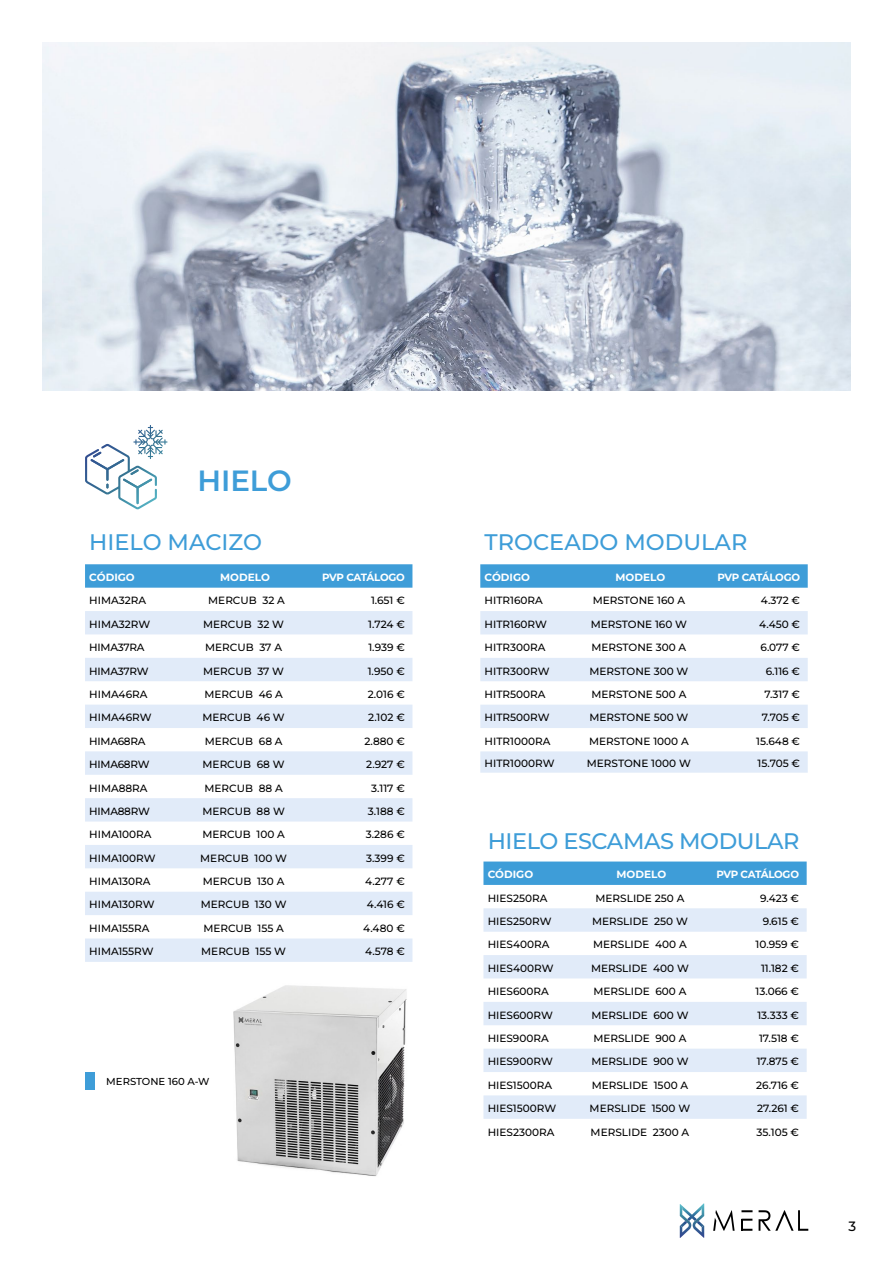
<style>
.page{position:relative;width:893px;height:1263px;background:#fff}
.page>*{position:absolute;margin:0;border:0;box-sizing:border-box;transform-origin:0 0}
.t1{font:600 29.25px "Montserrat";color:#3e9dd8}
.t2{font:500 22.5px "Montserrat";letter-spacing:-.005em;color:#3e9dd8}
.t3{font:500 13.5px "Montserrat";color:#000}
.t4{font:500 10.5px "Montserrat";color:#000}
.t5{font:500 10.5px "Montserrat";letter-spacing:-.025em;color:#000}
.t6{font:700 10.5px "Montserrat";letter-spacing:-.015em;color:#fff}
.t7{font:700 10.5px "Montserrat";letter-spacing:-.04em;color:#fff}
.t8{font:500 10.05px "Montserrat";color:#000}
</style>
<div class="page">
<svg style="left:85px;top:564px;width:327px;height:24px;background:#429fd8"></svg>
<svg style="left:85px;top:611px;width:327px;height:351px;fill:#e1ebf9"></svg>
<svg style="left:480px;top:564px;width:328px;height:24px;background:#439fd9"></svg>
<svg style="left:480px;top:611px;width:328px;height:162px;fill:#e1ebf9"></svg>
<svg style="left:483px;top:861px;width:324px;height:24px;background:#439fd9"></svg>
<svg style="left:483px;top:908px;width:324px;height:211px;fill:#e1ebf9"></svg>
<svg style="left:85px;top:425px;width:78px;height:85px"></svg>
<img style="left:43px;top:43px;width:807px;height:347px">
<svg style="left:680px;top:1203px;width:24px;height:35px"></svg>
<svg style="left:741px;top:1210px;width:11px;height:2px"></svg>
<svg style="left:741px;top:1219px;width:11px;height:12px"></svg>
<svg style="left:713px;top:1210px;width:22px;height:21px"></svg>
<svg style="left:759px;top:1210px;width:49px;height:21px"></svg>
<img style="left:233px;top:985px;width:174px;height:191px">
<div style="left:85px;top:1073px;width:9px;height:17px;background:#3e9dd8"></div>
<h1 class="t1" style="left:197px;top:461px;width:96px">HIELO</h1>
<h2 class="t2" style="left:89px;top:526px;width:174px">HIELO MACIZO</h2>
<p class="t6" style="left:89px;top:570px;width:47px">CÓDIGO</p>
<p class="t6" style="left:220px;top:570px;width:51px">MODELO</p>
<p class="t7" style="left:322px;top:570px;width:84px">PVP CATÁLOGO</p>
<p class="t4" style="left:89px;top:594px;width:58px">HIMA32RA</p>
<p class="t4" style="left:208px;top:594px;width:78px">MERCUB 32 A</p>
<p class="t4" style="left:371px;top:594px;width:35px">1.651 €</p>
<p class="t4" style="left:89px;top:617px;width:63px">HIMA32RW</p>
<p class="t4" style="left:203px;top:617px;width:82px">MERCUB 32 W</p>
<p class="t4" style="left:368px;top:617px;width:38px">1.724 €</p>
<p class="t5" style="left:89px;top:640px;width:57px">HIMA37RA</p>
<p class="t4" style="left:205px;top:640px;width:78px">MERCUB 37 A</p>
<p class="t4" style="left:368px;top:640px;width:38px">1.939 €</p>
<p class="t5" style="left:89px;top:664px;width:61px">HIMA37RW</p>
<p class="t4" style="left:203px;top:664px;width:82px">MERCUB 37 W</p>
<p class="t4" style="left:368px;top:664px;width:39px">1.950 €</p>
<p class="t4" style="left:89px;top:687px;width:60px">HIMA46RA</p>
<p class="t4" style="left:205px;top:687px;width:80px">MERCUB 46 A</p>
<p class="t4" style="left:368px;top:687px;width:39px">2.016 €</p>
<p class="t4" style="left:89px;top:711px;width:64px">HIMA46RW</p>
<p class="t4" style="left:202px;top:711px;width:84px">MERCUB 46 W</p>
<p class="t4" style="left:368px;top:711px;width:38px">2.102 €</p>
<p class="t5" style="left:89px;top:734px;width:58px">HIMA68RA</p>
<p class="t4" style="left:205px;top:734px;width:79px">MERCUB 68 A</p>
<p class="t4" style="left:364px;top:734px;width:42px">2.880 €</p>
<p class="t5" style="left:89px;top:757px;width:62px">HIMA68RW</p>
<p class="t4" style="left:203px;top:757px;width:84px">MERCUB 68 W</p>
<p class="t4" style="left:366px;top:757px;width:40px">2.927 €</p>
<p class="t4" style="left:89px;top:781px;width:60px">HIMA88RA</p>
<p class="t4" style="left:205px;top:781px;width:80px">MERCUB 88 A</p>
<p class="t4" style="left:371px;top:781px;width:35px">3.117 €</p>
<p class="t5" style="left:89px;top:804px;width:62px">HIMA88RW</p>
<p class="t4" style="left:202px;top:804px;width:84px">MERCUB 88 W</p>
<p class="t4" style="left:368px;top:804px;width:38px">3.188 €</p>
<p class="t4" style="left:89px;top:827px;width:64px">HIMA100RA</p>
<p class="t4" style="left:202px;top:827px;width:84px">MERCUB 100 A</p>
<p class="t4" style="left:366px;top:827px;width:41px">3.286 €</p>
<p class="t4" style="left:89px;top:851px;width:68px">HIMA100RW</p>
<p class="t4" style="left:200px;top:851px;width:88px">MERCUB 100 W</p>
<p class="t4" style="left:366px;top:851px;width:40px">3.399 €</p>
<p class="t4" style="left:89px;top:874px;width:63px">HIMA130RA</p>
<p class="t4" style="left:203px;top:874px;width:83px">MERCUB 130 A</p>
<p class="t4" style="left:365px;top:874px;width:41px">4.277 €</p>
<p class="t4" style="left:89px;top:898px;width:67px">HIMA130RW</p>
<p class="t4" style="left:201px;top:898px;width:87px">MERCUB 130 W</p>
<p class="t4" style="left:367px;top:898px;width:39px">4.416 €</p>
<p class="t4" style="left:89px;top:921px;width:62px">HIMA155RA</p>
<p class="t4" style="left:203px;top:921px;width:82px">MERCUB 155 A</p>
<p class="t4" style="left:363px;top:921px;width:43px">4.480 €</p>
<p class="t4" style="left:89px;top:944px;width:66px">HIMA155RW</p>
<p class="t4" style="left:201px;top:944px;width:86px">MERCUB 155 W</p>
<p class="t4" style="left:365px;top:944px;width:41px">4.578 €</p>
<p class="t8" style="left:106px;top:1074px;width:105px">MERSTONE 160 A-W</p>
<h2 class="t2" style="left:485px;top:526px;width:264px">TROCEADO MODULAR</h2>
<p class="t6" style="left:485px;top:570px;width:47px">CÓDIGO</p>
<p class="t6" style="left:615px;top:570px;width:51px">MODELO</p>
<p class="t7" style="left:717px;top:570px;width:84px">PVP CATÁLOGO</p>
<p class="t4" style="left:485px;top:594px;width:60px">HITR160RA</p>
<p class="t4" style="left:593px;top:594px;width:94px">MERSTONE 160 A</p>
<p class="t4" style="left:761px;top:594px;width:41px">4.372 €</p>
<p class="t4" style="left:485px;top:617px;width:64px">HITR160RW</p>
<p class="t4" style="left:591px;top:617px;width:98px">MERSTONE 160 W</p>
<p class="t4" style="left:759px;top:617px;width:42px">4.450 €</p>
<p class="t4" style="left:485px;top:640px;width:62px">HITR300RA</p>
<p class="t4" style="left:591px;top:640px;width:96px">MERSTONE 300 A</p>
<p class="t4" style="left:760px;top:640px;width:41px">6.077 €</p>
<p class="t4" style="left:485px;top:664px;width:66px">HITR300RW</p>
<p class="t4" style="left:589px;top:664px;width:101px">MERSTONE 300 W</p>
<p class="t4" style="left:766px;top:664px;width:36px">6.116 €</p>
<p class="t4" style="left:485px;top:687px;width:62px">HITR500RA</p>
<p class="t4" style="left:591px;top:687px;width:96px">MERSTONE 500 A</p>
<p class="t4" style="left:764px;top:687px;width:37px">7.317 €</p>
<p class="t4" style="left:485px;top:711px;width:67px">HITR500RW</p>
<p class="t4" style="left:589px;top:711px;width:101px">MERSTONE 500 W</p>
<p class="t4" style="left:762px;top:711px;width:40px">7.705 €</p>
<p class="t4" style="left:485px;top:734px;width:67px">HITR1000RA</p>
<p class="t4" style="left:589px;top:734px;width:101px">MERSTONE 1000 A</p>
<p class="t4" style="left:756px;top:734px;width:45px">15.648 €</p>
<p class="t4" style="left:485px;top:756px;width:71px">HITR1000RW</p>
<p class="t4" style="left:587px;top:756px;width:105px">MERSTONE 1000 W</p>
<p class="t4" style="left:757px;top:756px;width:44px">15.705 €</p>
<h2 class="t2" style="left:488px;top:826px;width:313px">HIELO ESCAMAS MODULAR</h2>
<p class="t6" style="left:488px;top:867px;width:47px">CÓDIGO</p>
<p class="t6" style="left:617px;top:867px;width:51px">MODELO</p>
<p class="t7" style="left:716px;top:867px;width:84px">PVP CATÁLOGO</p>
<p class="t4" style="left:488px;top:891px;width:61px">HIES250RA</p>
<p class="t4" style="left:595px;top:891px;width:90px">MERSLIDE 250 A</p>
<p class="t4" style="left:760px;top:891px;width:40px">9.423 €</p>
<p class="t4" style="left:488px;top:914px;width:65px">HIES250RW</p>
<p class="t4" style="left:592px;top:914px;width:97px">MERSLIDE 250 W</p>
<p class="t4" style="left:763px;top:914px;width:38px">9.615 €</p>
<p class="t4" style="left:488px;top:938px;width:63px">HIES400RA</p>
<p class="t4" style="left:593px;top:938px;width:95px">MERSLIDE 400 A</p>
<p class="t4" style="left:756px;top:938px;width:45px">10.959 €</p>
<p class="t4" style="left:488px;top:961px;width:67px">HIES400RW</p>
<p class="t4" style="left:591px;top:961px;width:99px">MERSLIDE 400 W</p>
<p class="t4" style="left:761px;top:961px;width:39px">11.182 €</p>
<p class="t4" style="left:488px;top:984px;width:63px">HIES600RA</p>
<p class="t4" style="left:593px;top:984px;width:95px">MERSLIDE 600 A</p>
<p class="t4" style="left:756px;top:984px;width:45px">13.066 €</p>
<p class="t4" style="left:488px;top:1008px;width:67px">HIES600RW</p>
<p class="t4" style="left:591px;top:1008px;width:99px">MERSLIDE 600 W</p>
<p class="t4" style="left:757px;top:1008px;width:43px">13.333 €</p>
<p class="t4" style="left:488px;top:1031px;width:63px">HIES900RA</p>
<p class="t4" style="left:593px;top:1031px;width:95px">MERSLIDE 900 A</p>
<p class="t4" style="left:759px;top:1031px;width:41px">17.518 €</p>
<p class="t4" style="left:488px;top:1055px;width:67px">HIES900RW</p>
<p class="t4" style="left:591px;top:1055px;width:99px">MERSLIDE 900 W</p>
<p class="t4" style="left:757px;top:1055px;width:44px">17.875 €</p>
<p class="t4" style="left:488px;top:1078px;width:66px">HIES1500RA</p>
<p class="t4" style="left:592px;top:1078px;width:98px">MERSLIDE 1500 A</p>
<p class="t4" style="left:756px;top:1078px;width:44px">26.716 €</p>
<p class="t4" style="left:488px;top:1101px;width:70px">HIES1500RW</p>
<p class="t4" style="left:590px;top:1101px;width:102px">MERSLIDE 1500 W</p>
<p class="t4" style="left:757px;top:1101px;width:43px">27.261 €</p>
<p class="t4" style="left:488px;top:1125px;width:68px">HIES2300RA</p>
<p class="t4" style="left:591px;top:1125px;width:100px">MERSLIDE 2300 A</p>
<p class="t4" style="left:757px;top:1125px;width:44px">35.105 €</p>
<p class="t3" style="left:848px;top:1217px;width:9px">3</p>
</div>
